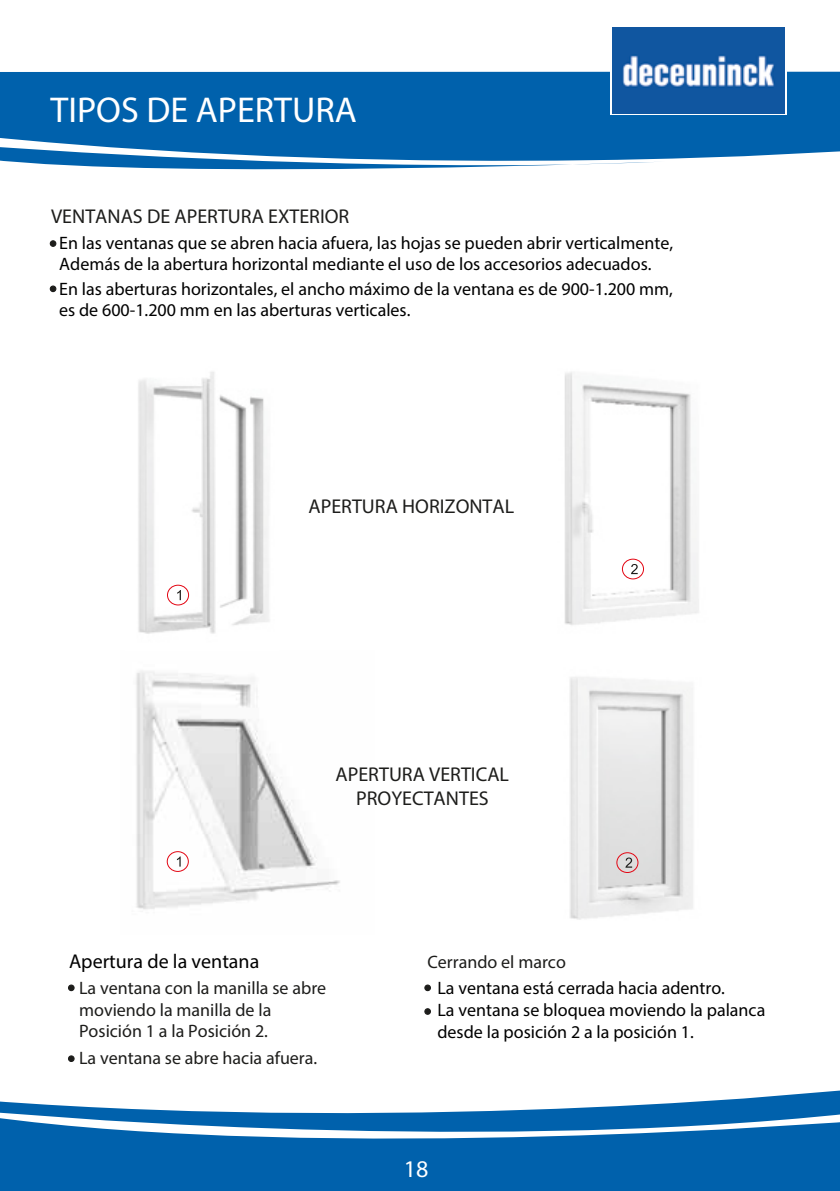
<style>
.page{position:relative;width:840px;height:1191px;background:#fff}
.page>*{position:absolute;margin:0;border:0;box-sizing:border-box;transform-origin:0 0}
.t1{font:36px "Myriad Pro";color:#fff}
.t2{font:24px "Myriad Pro";color:#fff}
.t3{font:20px "Myriad Pro";color:#1d1d1b}
.t4{font:600 20px "Myriad Pro";color:#1d1d1b}
.t5{font:600 20px "Myriad Pro";color:#000}
.t6{font:18px/21.6px "Myriad Pro";color:#000}
.t7{font:18px/21.6px "Myriad Pro";color:#1d1d1b}
.t8{font:600 18px "Myriad Pro";color:#1d1d1b}
</style>
<div class="page">
<img style="left:136px;top:671px;width:204px;height:239px">
<img style="left:570px;top:677px;width:123px;height:243px">
<img style="left:138px;top:372px;width:131px;height:262px">
<img style="left:564px;top:372px;width:135px;height:253px">
<div style="left:167px;top:585px;width:22px;height:20px;border:1px solid #e30613;border-radius:50%"></div>
<svg style="left:177px;top:590px;width:4px;height:10px"></svg>
<div style="left:622px;top:559px;width:21px;height:20px;border:1px solid #e30613;border-radius:50%"></div>
<svg style="left:630px;top:564px;width:7px;height:10px"></svg>
<div style="left:616px;top:852px;width:21px;height:20px;border:1px solid #e30613;border-radius:50%"></div>
<svg style="left:625px;top:857px;width:6px;height:10px"></svg>
<div style="left:167px;top:851px;width:21px;height:20px;border:1px solid #e30613;border-radius:50%"></div>
<svg style="left:177px;top:856px;width:3px;height:10px"></svg>
<div style="left:0;top:1156px;width:839px;height:35px;background:#0061ac"></div>
<svg style="left:0;top:1090px;width:839px;height:66px;fill:#0061ac"></svg>
<div style="left:0;top:72px;width:839px;height:87px;background:#0061ac"></div>
<svg style="left:0;top:146px;width:665px;height:24px"></svg>
<div style="left:50px;top:240px;width:6px;height:7px;border:1px solid #1d1d1b;border-radius:50%"></div>
<div style="left:50px;top:285px;width:6px;height:7px;border:1px solid #1d1d1b;border-radius:50%"></div>
<div style="left:68px;top:984px;width:7px;height:7px;border:1px solid #1d1d1b;border-radius:50%"></div>
<div style="left:68px;top:1055px;width:7px;height:7px;border:1px solid #1d1d1b;border-radius:50%"></div>
<div style="left:424px;top:984px;width:7px;height:7px;border:1px solid #1d1d1b;border-radius:50%"></div>
<div style="left:424px;top:1008px;width:7px;height:6px;border:1px solid #1d1d1b;border-radius:50%"></div>
<div style="left:610px;top:25px;width:176px;height:90px;background:linear-gradient(to right,#1056a0,#1056a0)"></div>
<img style="left:611px;top:27px;width:173px;height:86px">
<h1 class="t1" style="left:50px;top:87px;width:308px">TIPOS DE APERTURA</h1>
<p class="t4" style="left:51px;top:204px;width:299px">VENTANAS DE APERTURA EXTERIOR</p>
<p class="t6" style="left:59px;top:231px;width:615px">En las ventanas que se abren hacia afuera, las hojas se pueden abrir verticalmente,<br>Además de la abertura horizontal mediante el uso de los accesorios adecuados.</p>
<p class="t6" style="left:59px;top:277px;width:615px">En las aberturas horizontales, el ancho máximo de la ventana es de 900-1.200 mm, es de 600-1.200 mm en las aberturas verticales.</p>
<p class="t3" style="left:308px;top:494px;width:207px">APERTURA HORIZONTAL</p>
<p class="t3" style="left:335px;top:761px;width:175px">APERTURA VERTICAL</p>
<p class="t3" style="left:356px;top:786px;width:134px">PROYECTANTES</p>
<p class="t5" style="left:69px;top:949px;width:192px">Apertura de la ventana</p>
<p class="t7" style="left:79px;top:977px;width:248px">La ventana con la manilla se abre moviendo la manilla de la<br>Posición 1 a la Posición 2.</p>
<p class="t7" style="left:79px;top:1047px;width:239px">La ventana se abre hacia afuera.</p>
<p class="t8" style="left:427px;top:951px;width:140px">Cerrando el marco</p>
<p class="t6" style="left:437px;top:977px;width:329px">La ventana está cerrada hacia adentro.<br>La ventana se bloquea moviendo la palanca desde la posición 2 a la posición 1.</p>
<h2 class="t2" style="left:403px;top:1153px;width:26px">18</h2>
</div>
